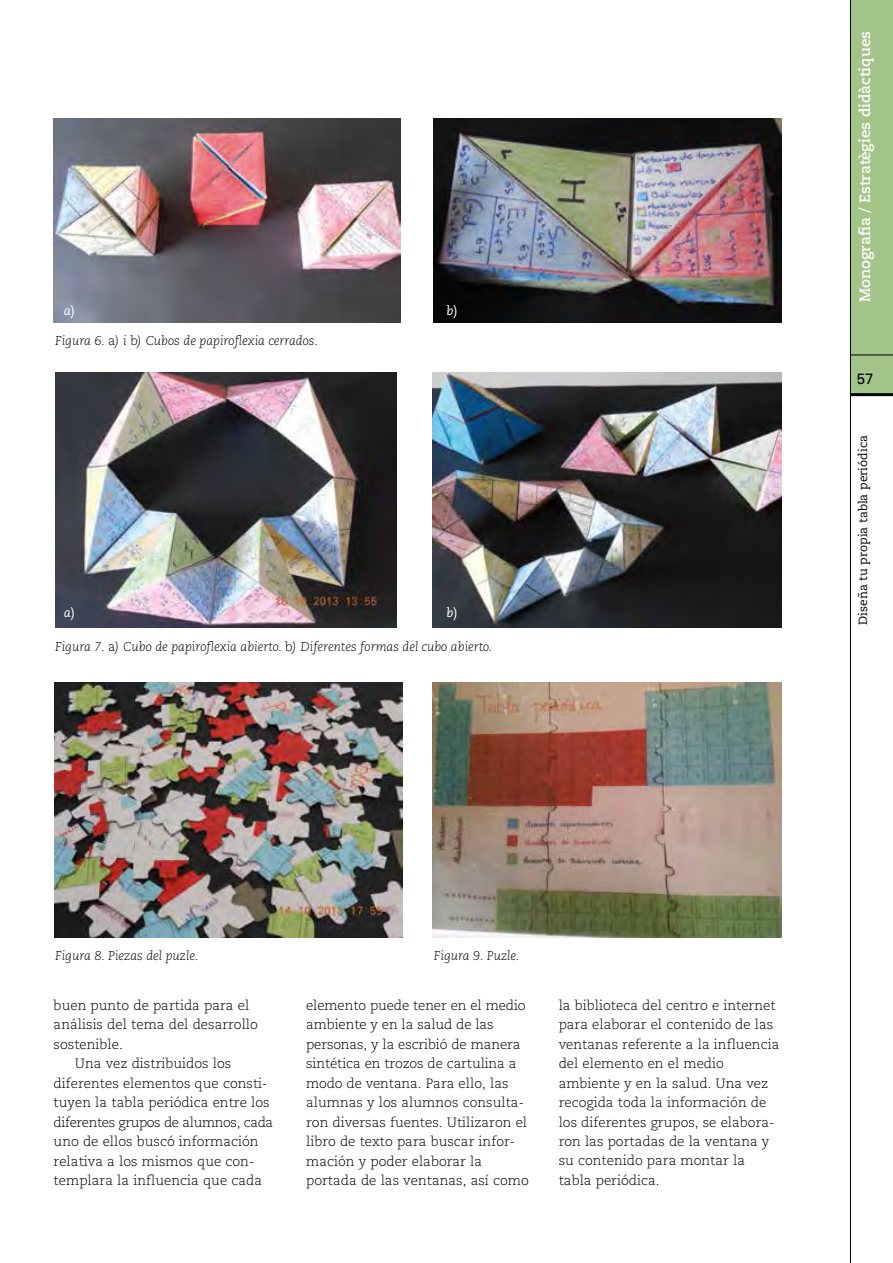
<style>
.page{position:relative;width:893px;height:1263px;background:#fff}
.page>*{position:absolute;margin:0;border:0;box-sizing:border-box;transform-origin:0 0}
.t1{font:700 15px "Caecilia";color:#fff}
.t2{font:15px "Univers";color:#000}
.t3{font:300 13.5px/19.5px "Caecilia";color:#000}
.t4{font:300 13.5px "Caecilia";letter-spacing:-.03em;color:#000}
.t5{font:italic 300 12.75px "Caecilia";color:#000}
.t6{font:italic 12.75px "Caecilia";color:#fff}
.t7{font:12px "Caecilia";color:#000}
.s1{font-style:normal}
</style>
<div class="page">
<div style="left:850px;top:0;width:43px;height:395px;background:#a3c488"></div>
<hr style="left:850px;top:393px;width:43px;height:3px;background:#000">
<hr style="left:850px;top:355px;width:43px;height:1px;background:#000">
<img style="left:54px;top:118px;width:347px;height:204px">
<img style="left:56px;top:373px;width:340px;height:255px">
<img style="left:55px;top:682px;width:348px;height:255px">
<img style="left:433px;top:118px;width:348px;height:204px">
<img style="left:432px;top:373px;width:349px;height:255px">
<img style="left:433px;top:682px;width:348px;height:255px">
<hr style="left:850px;top:0;width:1px;height:1263px;background:#000">
<p class="t6" style="left:64px;top:303px;width:13px">a<span class="s1">)</span></p>
<p class="t6" style="left:446px;top:303px;width:13px">b<span class="s1">)</span></p>
<p class="t5" style="left:55px;top:333px;width:264px">Figura 6. <span class="s1">a</span>) i <span class="s1">b</span>) Cubos de papiroflexia cerrados.</p>
<p class="t6" style="left:64px;top:605px;width:13px">a<span class="s1">)</span></p>
<p class="t6" style="left:446px;top:605px;width:13px">b<span class="s1">)</span></p>
<p class="t5" style="left:55px;top:639px;width:439px">Figura 7. <span class="s1">a</span>) Cubo de papiroflexia abierto. <span class="s1">b</span>) Diferentes formas del cubo abierto.</p>
<p class="t1" style="left:856px;top:302px;width:272px;rotate:-90deg">Monografia / Estratègies didàctiques</p>
<p class="t2" style="left:857px;top:370px;width:18px">57</p>
<p class="t7" style="left:856px;top:625px;width:191px;rotate:-90deg">Diseña tu propia tabla periódica</p>
<p class="t5" style="left:55px;top:948px;width:145px">Figura 8. Piezas del puzle.</p>
<p class="t5" style="left:434px;top:948px;width:87px">Figura 9. Puzle.</p>
<p class="t3" style="left:54px;top:995px;width:197px">buen punto de partida para el</p>
<p class="t3" style="left:54px;top:1015px;width:206px">análisis del tema del desarrollo</p>
<p class="t3" style="left:54px;top:1034px;width:71px">sostenible.</p>
<p class="t3" style="left:75px;top:1054px;width:158px">Una vez distribuidos los</p>
<p class="t3" style="left:54px;top:1073px;width:215px">diferentes elementos que consti·</p>
<p class="t3" style="left:54px;top:1093px;width:217px">tuyen la tabla periódica entre los</p>
<p class="t4" style="left:54px;top:1114px;width:221px">diferentes grupos de alumnos, cada</p>
<p class="t3" style="left:54px;top:1132px;width:207px">uno de ellos buscó información</p>
<p class="t3" style="left:54px;top:1151px;width:202px">relativa a los mismos que con·</p>
<p class="t3" style="left:54px;top:1171px;width:210px">templara la influencia que cada</p>
<p class="t3" style="left:306px;top:995px;width:224px">elemento puede tener en el medio ambiente y en la salud de las personas, y la escribió de manera sintética en trozos de cartulina a modo de ventana. Para ello, las alumnas y los alumnos consulta· ron diversas fuentes. Utilizaron el libro de texto para buscar infor· mación y poder elaborar la portada de las ventanas, así como</p>
<p class="t3" style="left:559px;top:995px;width:222px">la biblioteca del centro e internet para elaborar el contenido de las ventanas referente a la influencia del elemento en el medio ambiente y en la salud. Una vez recogida toda la información de los diferentes grupos, se elabora· ron las portadas de la ventana y su contenido para montar la tabla periódica.</p>
</div>
